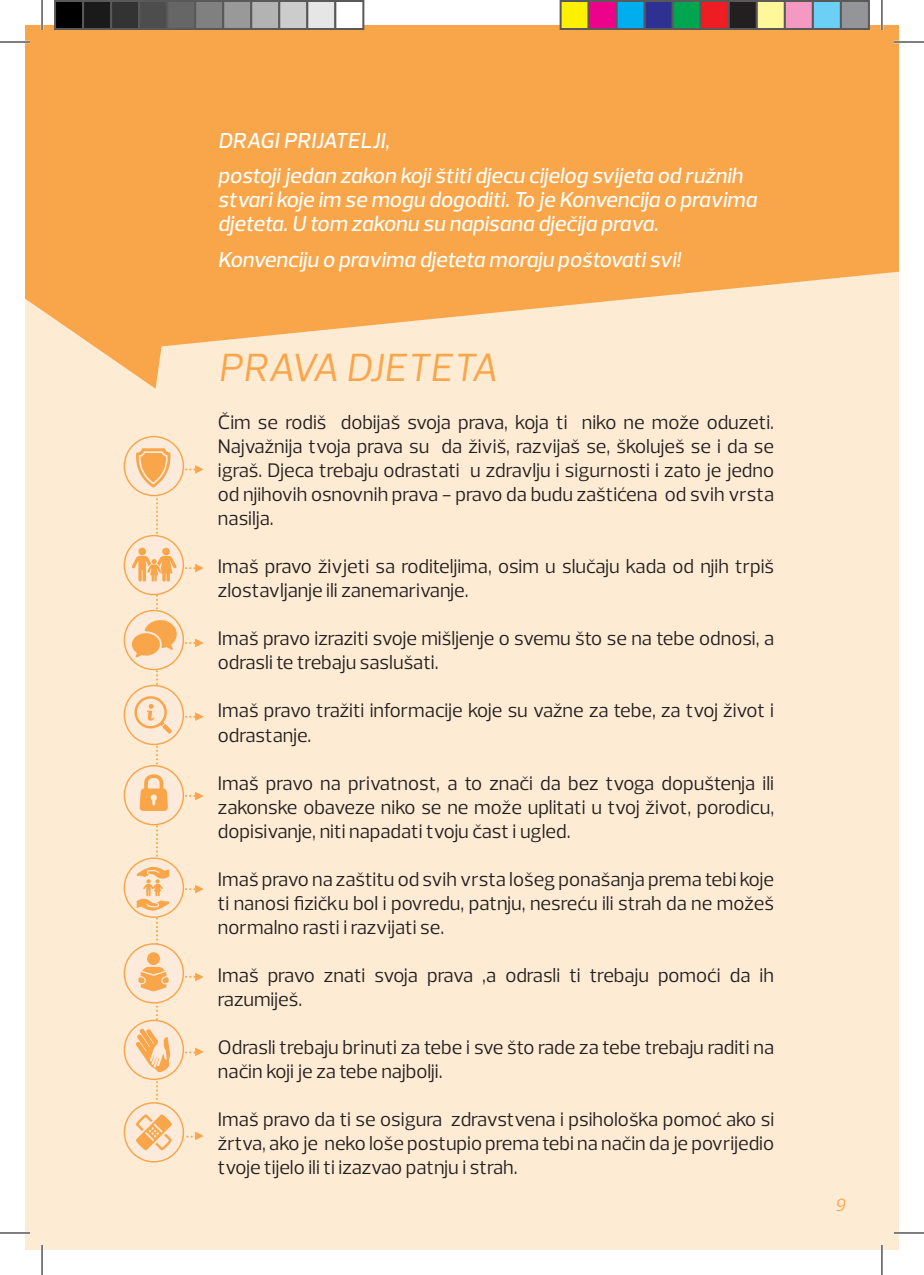
<style>
.page{position:relative;width:924px;height:1275px;background:#fff}
.page>*{position:absolute;margin:0;border:0;box-sizing:border-box;transform-origin:0 0}
.t1{font:italic 40px "Prelo";letter-spacing:.015em;color:#f9a64a}
.t2{font:italic 500 22px/35.4px "Prelo";color:#fff}
.t3{font:italic 500 22px "Prelo";letter-spacing:-.03em;color:#fff}
.t4{font:20px/24px "Prelo";color:#231f20}
.t5{font:italic 18px "Prelo";color:#f9a64a}
</style>
<div class="page">
<div style="left:25px;top:25px;width:873px;height:1225px;background:#feebd4"></div>
<svg style="left:25px;top:25px;width:873px;height:364px;fill:#f9a64a"></svg>
<svg style="left:124px;top:765px;width:59px;height:59px"></svg>
<svg style="left:124px;top:858px;width:59px;height:59px"></svg>
<svg style="left:124px;top:1020px;width:59px;height:59px"></svg>
<div style="left:124px;top:1102px;width:59px;height:59px;background:#fceadb;border-radius:50%"></div>
<svg style="left:124px;top:535px;width:59px;height:59px"></svg>
<svg style="left:124px;top:436px;width:59px;height:59px"></svg>
<svg style="left:124px;top:610px;width:59px;height:59px"></svg>
<svg style="left:124px;top:685px;width:59px;height:59px"></svg>
<svg style="left:124px;top:944px;width:59px;height:59px"></svg>
<svg style="left:132px;top:448px;width:72px;height:702px"></svg>
<hr style="left:0;top:41px;width:30px;height:2px;background:#fff">
<hr style="left:893px;top:41px;width:30px;height:2px;background:#fff">
<hr style="left:0;top:1231px;width:30px;height:3px;background:#fff">
<hr style="left:893px;top:1231px;width:30px;height:3px;background:#fff">
<hr style="left:41px;top:0;width:2px;height:30px;background:#fff">
<hr style="left:41px;top:1245px;width:2px;height:30px;background:#fff">
<hr style="left:880px;top:0;width:2px;height:30px;background:#fff">
<hr style="left:880px;top:1245px;width:2px;height:30px;background:#fff">
<hr style="left:0;top:42px;width:30px;height:1px;background:#000">
<hr style="left:893px;top:42px;width:30px;height:1px;background:#000">
<hr style="left:0;top:1232px;width:30px;height:1px;background:#000">
<hr style="left:893px;top:1232px;width:30px;height:1px;background:#000">
<hr style="left:42px;top:0;width:1px;height:30px;background:#000">
<hr style="left:42px;top:1245px;width:1px;height:30px;background:#000">
<hr style="left:881px;top:0;width:1px;height:30px;background:#000">
<hr style="left:881px;top:1245px;width:1px;height:30px;background:#000">
<div style="left:55px;top:1px;width:28px;height:28px;background:#000"></div>
<div style="left:54px;top:0;width:30px;height:30px;border:2px solid #595959"></div>
<div style="left:83px;top:1px;width:28px;height:28px;background:#1a1a1a"></div>
<div style="left:82px;top:0;width:30px;height:30px;border:2px solid #595959"></div>
<div style="left:111px;top:1px;width:28px;height:28px;background:#333"></div>
<div style="left:110px;top:0;width:30px;height:30px;border:2px solid #595959"></div>
<div style="left:139px;top:1px;width:28px;height:28px;background:#4d4d4d"></div>
<div style="left:138px;top:0;width:30px;height:30px;border:2px solid #595959"></div>
<div style="left:167px;top:1px;width:28px;height:28px;background:#666"></div>
<div style="left:166px;top:0;width:30px;height:30px;border:2px solid #595959"></div>
<div style="left:195px;top:1px;width:28px;height:28px;background:#808080"></div>
<div style="left:194px;top:0;width:30px;height:30px;border:2px solid #595959"></div>
<div style="left:223px;top:1px;width:28px;height:28px;background:#999"></div>
<div style="left:222px;top:0;width:30px;height:30px;border:2px solid #595959"></div>
<div style="left:251px;top:1px;width:28px;height:28px;background:#b3b3b3"></div>
<div style="left:250px;top:0;width:30px;height:30px;border:2px solid #595959"></div>
<div style="left:279px;top:1px;width:28px;height:28px;background:#ccc"></div>
<div style="left:278px;top:0;width:30px;height:30px;border:2px solid #595959"></div>
<div style="left:307px;top:1px;width:28px;height:28px;background:#e6e6e6"></div>
<div style="left:306px;top:0;width:30px;height:30px;border:2px solid #595959"></div>
<div style="left:335px;top:1px;width:28px;height:28px;background:#fff"></div>
<div style="left:334px;top:0;width:30px;height:30px;border:2px solid #595959"></div>
<div style="left:560px;top:1px;width:28px;height:28px;background:#fff101"></div>
<div style="left:559px;top:0;width:30px;height:30px;border:2px solid #595959"></div>
<div style="left:588px;top:1px;width:28px;height:28px;background:#ed028c"></div>
<div style="left:587px;top:0;width:30px;height:30px;border:2px solid #595959"></div>
<div style="left:616px;top:1px;width:28px;height:28px;background:#00aeef"></div>
<div style="left:615px;top:0;width:30px;height:30px;border:2px solid #595959"></div>
<div style="left:644px;top:1px;width:28px;height:28px;background:#2e3092"></div>
<div style="left:643px;top:0;width:30px;height:30px;border:2px solid #595959"></div>
<div style="left:672px;top:1px;width:28px;height:28px;background:#00a54f"></div>
<div style="left:671px;top:0;width:30px;height:30px;border:2px solid #595959"></div>
<div style="left:700px;top:1px;width:28px;height:28px;background:#ee1d23"></div>
<div style="left:699px;top:0;width:30px;height:30px;border:2px solid #595959"></div>
<div style="left:728px;top:1px;width:28px;height:28px;background:#231f20"></div>
<div style="left:727px;top:0;width:30px;height:30px;border:2px solid #595959"></div>
<div style="left:756px;top:1px;width:28px;height:28px;background:#fff79a"></div>
<div style="left:755px;top:0;width:30px;height:30px;border:2px solid #595959"></div>
<div style="left:784px;top:1px;width:28px;height:28px;background:#f499c2"></div>
<div style="left:783px;top:0;width:30px;height:30px;border:2px solid #595959"></div>
<div style="left:812px;top:1px;width:28px;height:28px;background:#6bcff6"></div>
<div style="left:811px;top:0;width:30px;height:30px;border:2px solid #595959"></div>
<div style="left:840px;top:1px;width:28px;height:28px;background:#939598"></div>
<div style="left:839px;top:0;width:30px;height:30px;border:2px solid #595959"></div>
<p class="t2" style="left:218px;top:123px;width:526px">Dragi prijatelji,<br>postoji jedan zakon koji štiti djecu cijelog svijeta od ružnih</p>
<p class="t2" style="left:218px;top:188px;width:540px;line-height:24px">stvari koje im se mogu dogoditi. To je Konvencija o pravima djeteta. U tom zakonu su napisana dječija prava.</p>
<p class="t3" style="left:218px;top:246px;width:464px">Konvenciju o pravima djeteta moraju poštovati svi!</p>
<h1 class="t1" style="left:218px;top:343px;width:280px">PRAVA DJETETA</h1>
<p class="t4" style="left:218px;top:411px;width:557px;text-align:justify">Čim se rodiš dobijaš svoja prava, koja ti niko ne može oduzeti.<br>Najvažnija tvoja prava su da živiš, razvijaš se, školuješ se i da se igraš. Djeca trebaju odrastati u zdravlju i sigurnosti i zato je jedno od njihovih osnovnih prava - pravo da budu zaštićena od svih vrsta nasilja.</p>
<p class="t4" style="left:218px;top:555px;width:557px">Imaš pravo živjeti sa roditeljima, osim u slučaju kada od njih trpiš zlostavljanje ili zanemarivanje.</p>
<p class="t4" style="left:218px;top:627px;width:557px">Imaš pravo izraziti svoje mišljenje o svemu što se na tebe odnosi, a odrasli te trebaju saslušati.</p>
<p class="t4" style="left:218px;top:699px;width:557px">Imaš pravo tražiti informacije koje su važne za tebe, za tvoj život i odrastanje.</p>
<p class="t4" style="left:218px;top:771px;width:557px;text-align:justify">Imaš pravo na privatnost, a to znači da bez tvoga dopuštenja ili zakonske obaveze niko se ne može uplitati u tvoj život, porodicu, dopisivanje, niti napadati tvoju čast i ugled.</p>
<p class="t4" style="left:218px;top:867px;width:557px;text-align:justify">Imaš pravo na zaštitu od svih vrsta lošeg ponašanja prema tebi koje ti nanosi fizičku bol i povredu, patnju, nesreću ili strah da ne možeš normalno rasti i razvijati se.</p>
<p class="t4" style="left:218px;top:963px;width:557px">Imaš pravo znati svoja prava ,a odrasli ti trebaju pomoći da ih razumiješ.</p>
<p class="t4" style="left:218px;top:1035px;width:557px">Odrasli trebaju brinuti za tebe i sve što rade za tebe trebaju raditi na način koji je za tebe najbolji.</p>
<p class="t4" style="left:218px;top:1107px;width:557px;text-align:justify">Imaš pravo da ti se osigura zdravstvena i psihološka pomoć ako si žrtva, ako je neko loše postupio prema tebi na način da je povrijedio tvoje tijelo ili ti izazvao patnju i strah.</p>
<p class="t5" style="left:834px;top:1194px;width:12px">9</p>
</div>
